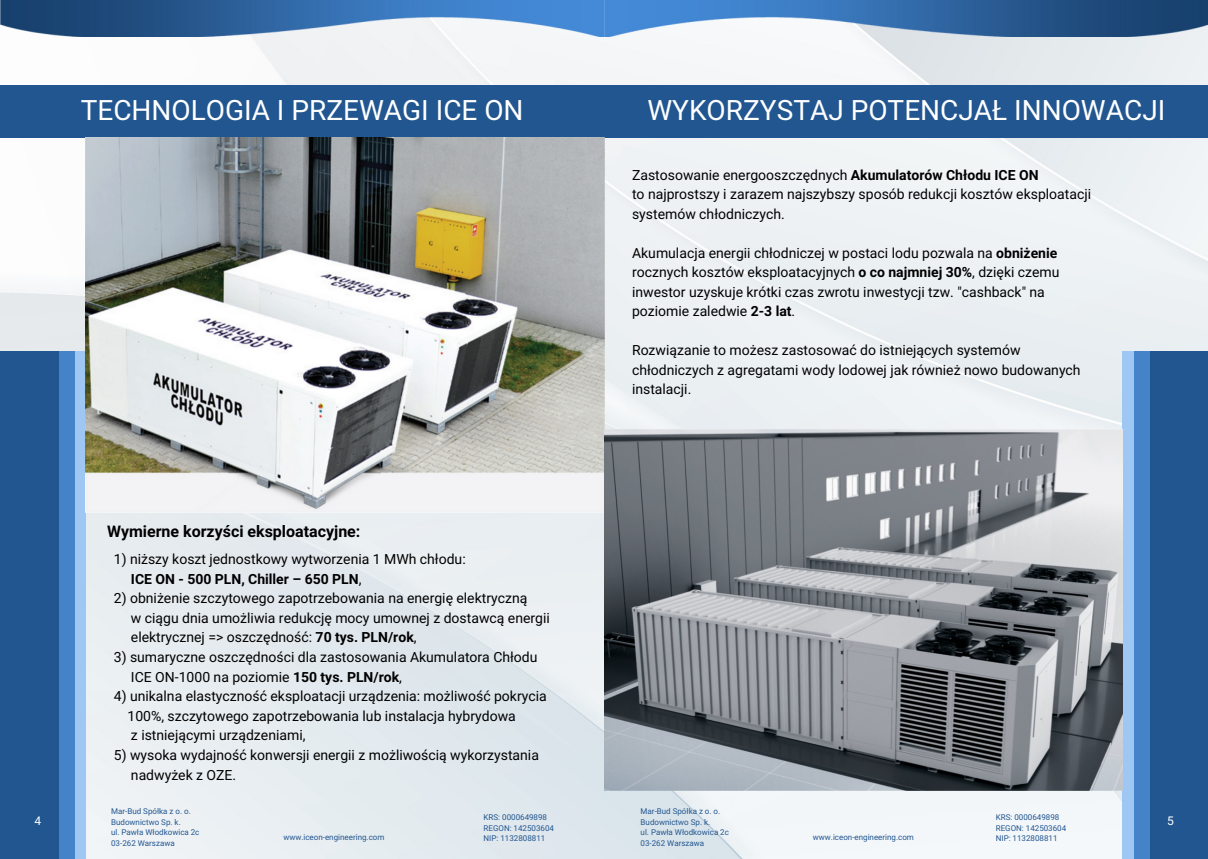
<style>
.page{position:relative;width:1208px;height:859px;background:#fff}
.page>*{position:absolute;margin:0;border:0;box-sizing:border-box;transform-origin:0 0}
.t1{font:28px "Araboto";color:#fff}
.t2{font:700 16px "Araboto";color:#000}
.t3{font:14px/19.6px "Araboto";color:#000}
.t4{font:12px "Araboto";color:#fff}
.t5{font:8px/10.7px "Araboto";color:#225690}
.s1{font-weight:700}
</style>
<div class="page">
<img style="left:0;top:36px;width:1208px;height:823px">
<div style="left:66px;top:351px;width:20px;height:508px;background:#9ec7f4"></div>
<div style="left:41px;top:351px;width:34px;height:508px;background:#4483c8"></div>
<div style="left:0;top:351px;width:58px;height:508px;background:#225690"></div>
<div style="left:1122px;top:352px;width:20px;height:507px;background:#9ec7f4"></div>
<div style="left:1133px;top:352px;width:34px;height:507px;background:#4483c8"></div>
<div style="left:1150px;top:352px;width:58px;height:507px;background:#225690"></div>
<img style="left:0;top:0;width:1208px;height:36px">
<div style="left:0;top:86px;width:1208px;height:51px;background:#225690"></div>
<img style="left:86px;top:137px;width:518px;height:375px">
<img style="left:604px;top:430px;width:518px;height:361px">
<h1 class="t1" style="left:81px;top:94px;width:444px">TECHNOLOGIA I PRZEWAGI ICE ON</h1>
<h1 class="t1" style="left:647px;top:94px;width:519px">WYKORZYSTAJ POTENCJAŁ INNOWACJI</h1>
<p class="t2" style="left:107px;top:522px;width:255px">Wymierne korzyści eksploatacyjne:</p>
<p class="t3" style="left:131px;top:550px;width:336px;text-indent:-17px">1) niższy koszt jednostkowy wytworzenia 1 MWh chłodu:<br><span class="s1">ICE ON - 500 PLN, Chiller – 650 PLN</span>,</p>
<p class="t3" style="left:131px;top:589px;width:420px;text-indent:-17px">2) obniżenie szczytowego zapotrzebowania na energię elektryczną<br>w ciągu dnia umożliwia redukcję mocy umownej z dostawcą energii elektrycznej =&gt; oszczędność: <span class="s1">70 tys. PLN/rok</span>,</p>
<p class="t3" style="left:131px;top:648px;width:408px;text-indent:-17px">3) sumaryczne oszczędności dla zastosowania Akumulatora Chłodu<br>ICE ON-1000 na poziomie <span class="s1">150 tys. PLN/rok</span>,</p>
<p class="t3" style="left:128px;top:687px;width:421px;text-indent:-14px">4) unikalna elastyczność eksploatacji urządzenia: możliwość pokrycia<br>100%, szczytowego zapotrzebowania lub instalacja hybrydowa<br>z istniejącymi urządzeniami,</p>
<p class="t3" style="left:131px;top:746px;width:409px;text-indent:-17px">5) wysoka wydajność konwersji energii z możliwością wykorzystania nadwyżek z OZE.</p>
<p class="t3" style="left:632px;top:165px;width:460px">Zastosowanie energooszczędnych <span class="s1">Akumulatorów Chłodu ICE ON<br></span>to najprostszy i zarazem najszybszy sposób redukcji kosztów eksploatacji systemów chłodniczych.</p>
<p class="t3" style="left:632px;top:243px;width:429px">Akumulacja energii chłodniczej w postaci lodu pozwala na <span class="s1">obniżenie </span>rocznych kosztów eksploatacyjnych <span class="s1">o co najmniej 30%</span>, dzięki czemu inwestor uzyskuje krótki czas zwrotu inwestycji tzw. "cashback" na poziomie zaledwie <span class="s1">2-3 lat</span>.</p>
<p class="t3" style="left:632px;top:341px;width:450px">Rozwiązanie to możesz zastosować do istniejących systemów chłodniczych z agregatami wody lodowej jak również nowo budowanych instalacji.</p>
<p class="t5" style="left:111px;top:806px;width:90px">Mar-Bud Spółka z o. o.<br>Budownictwo Sp. k.<br>ul. Pawła Włodkowica 2c<br>03-262 Warszawa</p>
<p class="t5" style="left:483px;top:812px;width:72px">KRS: 0000649898<br>REGON: 142503604</p>
<p class="t5" style="left:640px;top:806px;width:90px">Mar-Bud Spółka z o. o.<br>Budownictwo Sp. k.<br>ul. Pawła Włodkowica 2c<br>03-262 Warszawa</p>
<p class="t5" style="left:995px;top:812px;width:72px">KRS: 0000649898<br>REGON: 142503604<br>NIP: 1132808811</p>
<p class="t4" style="left:35px;top:813px;width:8px">4</p>
<p class="t4" style="left:1167px;top:813px;width:8px">5</p>
<p class="t5" style="left:283px;top:832px;width:103px">www.iceon-engineering.com</p>
<p class="t5" style="left:483px;top:833px;width:63px">NIP: 1132808811</p>
<p class="t5" style="left:813px;top:832px;width:103px">www.iceon-engineering.com</p>
</div>
